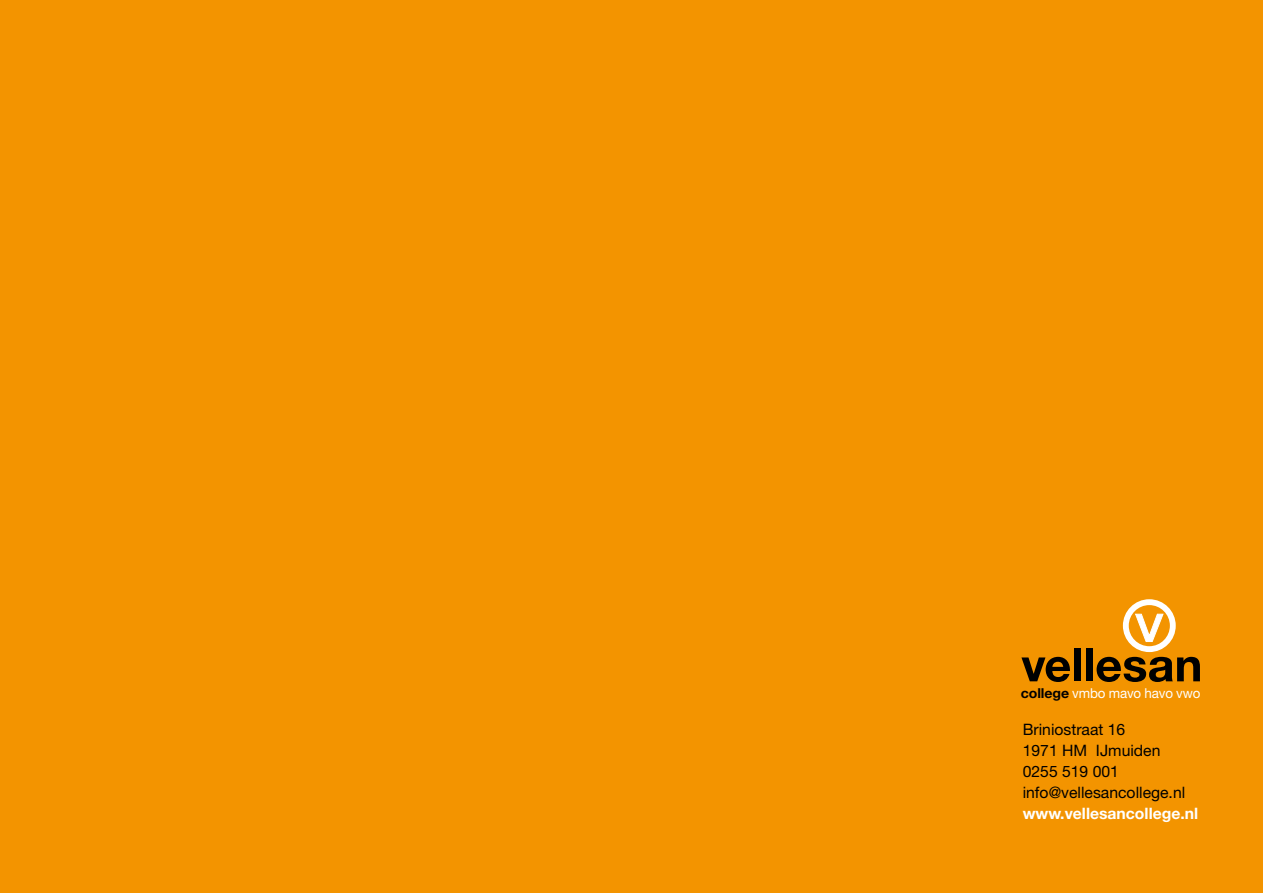
<style>
.page{position:relative;width:1263px;height:893px;background:#f39400}
.page>*{position:absolute;margin:0;border:0;box-sizing:border-box;transform-origin:0 0}
.t1{font:15.75px/21px "Helvetica Neue LT Std";color:#000}
.t2{font:700 15.75px "Helvetica Neue LT Std";color:#fff}
.t3{font:13.65px "Helvetica Neue LT Std";letter-spacing:-.01em;color:#fff}
.s1{font-weight:700;color:#000}
</style>
<div class="page">
<svg style="left:1021px;top:657px;width:49px;height:25px"></svg>
<div style="left:1074px;top:648px;width:6px;height:33px;background:#000"></div>
<div style="left:1086px;top:648px;width:6px;height:33px;background:#000"></div>
<svg style="left:1096px;top:599px;width:104px;height:83px"></svg>
<p class="t3" style="left:1021px;top:685px;width:181px"><span class="s1">college</span> vmbo mavo havo vwo</p>
<p class="t1" style="left:1023px;top:719px;width:164px">Briniostraat 16<br>1971 HM IJmuiden<br>0255 519 001 info@vellesancollege.nl</p>
<p class="t2" style="left:1023px;top:804px;width:177px">www.vellesancollege.nl</p>
</div>
